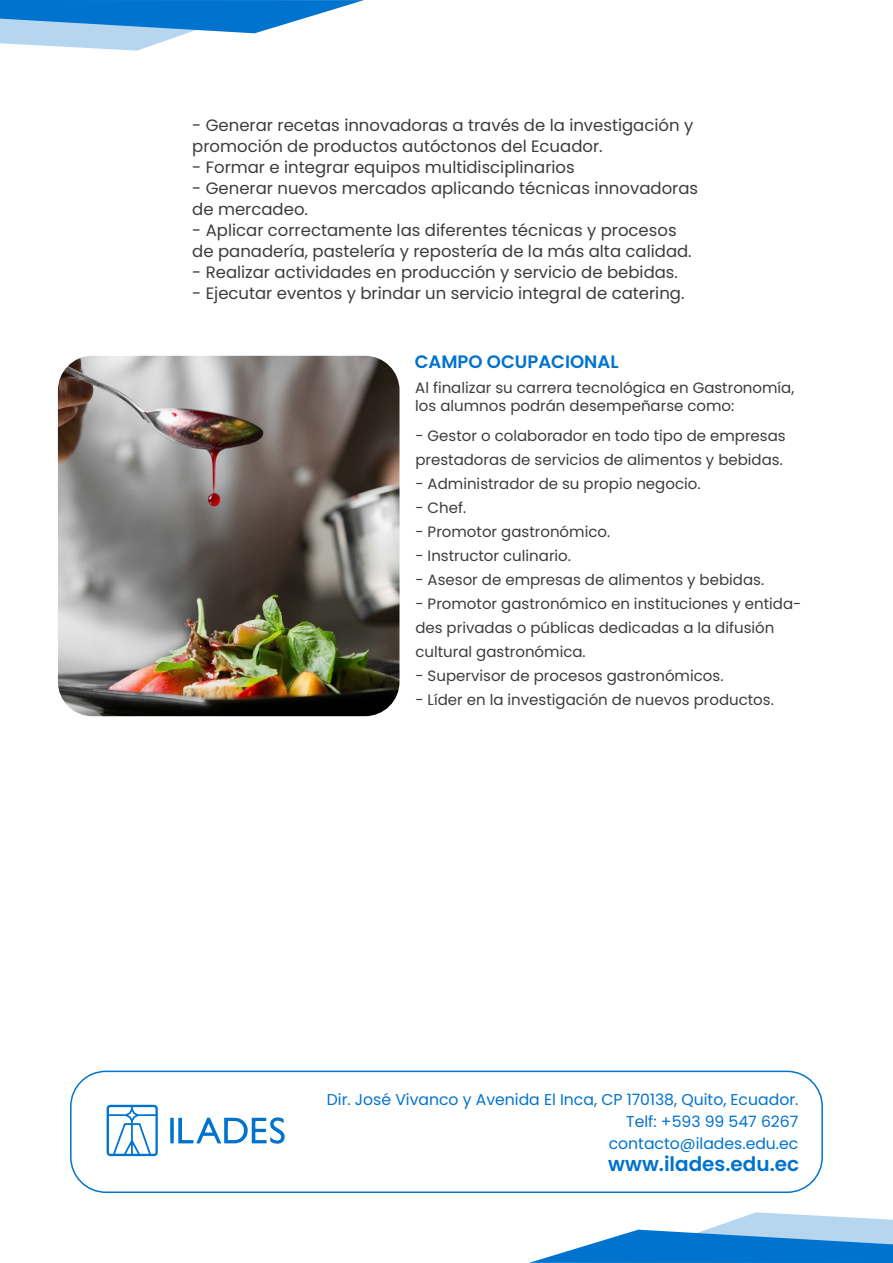
<style>
.page{position:relative;width:893px;height:1263px;background:#fff}
.page>*{position:absolute;margin:0;border:0;box-sizing:border-box;transform-origin:0 0}
.t1{font:600 19.95px "Poppins";color:#0073ce}
.t2{font:600 18px "Poppins";color:#0073ce}
.t3{font:16.5px/21px "Poppins";color:#3c3c3b}
.t4{font:15.6px/21.9px "Poppins";color:#0073ce;text-align:right}
.t5{font:15px/24px "Poppins";color:#3c3c3b}
</style>
<div class="page">
<svg style="left:529px;top:1212px;width:364px;height:51px"></svg>
<svg style="left:0;top:0;width:364px;height:51px"></svg>
<svg style="left:107px;top:1105px;width:51px;height:51px"></svg>
<svg style="left:178px;top:1117px;width:107px;height:27px"></svg>
<svg style="left:170px;top:1118px;width:4px;height:25px"></svg>
<div style="left:70px;top:1070px;width:753px;height:123px;border:2px solid #0073ce;border-radius:35px"></div>
<img style="left:58px;top:356px;width:341px;height:360px">
<p class="t3" style="left:192px;top:115px;width:502px">- Generar recetas innovadoras a través de la investigación y promoción de productos autóctonos del Ecuador.</p>
<p class="t3" style="left:192px;top:157px;width:384px">- Formar e integrar equipos multidisciplinarios</p>
<p class="t3" style="left:192px;top:178px;width:507px">- Generar nuevos mercados aplicando técnicas innovadoras de mercadeo.</p>
<p class="t3" style="left:192px;top:220px;width:501px">- Aplicar correctamente las diferentes técnicas y procesos de panadería, pastelería y repostería de la más alta calidad.</p>
<p class="t3" style="left:192px;top:262px;width:487px">- Realizar actividades en producción y servicio de bebidas.</p>
<p class="t3" style="left:192px;top:283px;width:494px">- Ejecutar eventos y brindar un servicio integral de catering.</p>
<p class="t2" style="left:415px;top:351px;width:205px">CAMPO OCUPACIONAL</p>
<p class="t5" style="left:415px;top:379px;width:381px;line-height:18px">Al finalizar su carrera tecnológica en Gastronomía, los alumnos podrán desempeñarse como:</p>
<p class="t5" style="left:415px;top:424px;width:372px">- Gestor o colaborador en todo tipo de empresas prestadoras de servicios de alimentos y bebidas.</p>
<p class="t5" style="left:415px;top:472px;width:287px">- Administrador de su propio negocio.</p>
<p class="t5" style="left:415px;top:496px;width:52px">- Chef.</p>
<p class="t5" style="left:415px;top:520px;width:196px">- Promotor gastronómico.</p>
<p class="t5" style="left:415px;top:544px;width:157px">- Instructor culinario.</p>
<p class="t5" style="left:415px;top:568px;width:350px">- Asesor de empresas de alimentos y bebidas.</p>
<p class="t5" style="left:415px;top:592px;width:388px">- Promotor gastronómico en instituciones y entida&shy;des privadas o públicas dedicadas a la difusión cultural gastronómica.</p>
<p class="t5" style="left:415px;top:664px;width:310px">- Supervisor de procesos gastronómicos.</p>
<p class="t5" style="left:415px;top:688px;width:360px">- Líder en la investigación de nuevos productos.</p>
<p class="t4" style="left:327px;top:1089px;width:473px">Dir. José Vivanco y Avenida El Inca, CP 170138, Quito, Ecuador.<br>Telf: +593 99 547 6267<br>contacto@ilades.edu.ec</p>
<h1 class="t1" style="left:608px;top:1152px;width:192px">www.ilades.edu.ec</h1>
</div>
